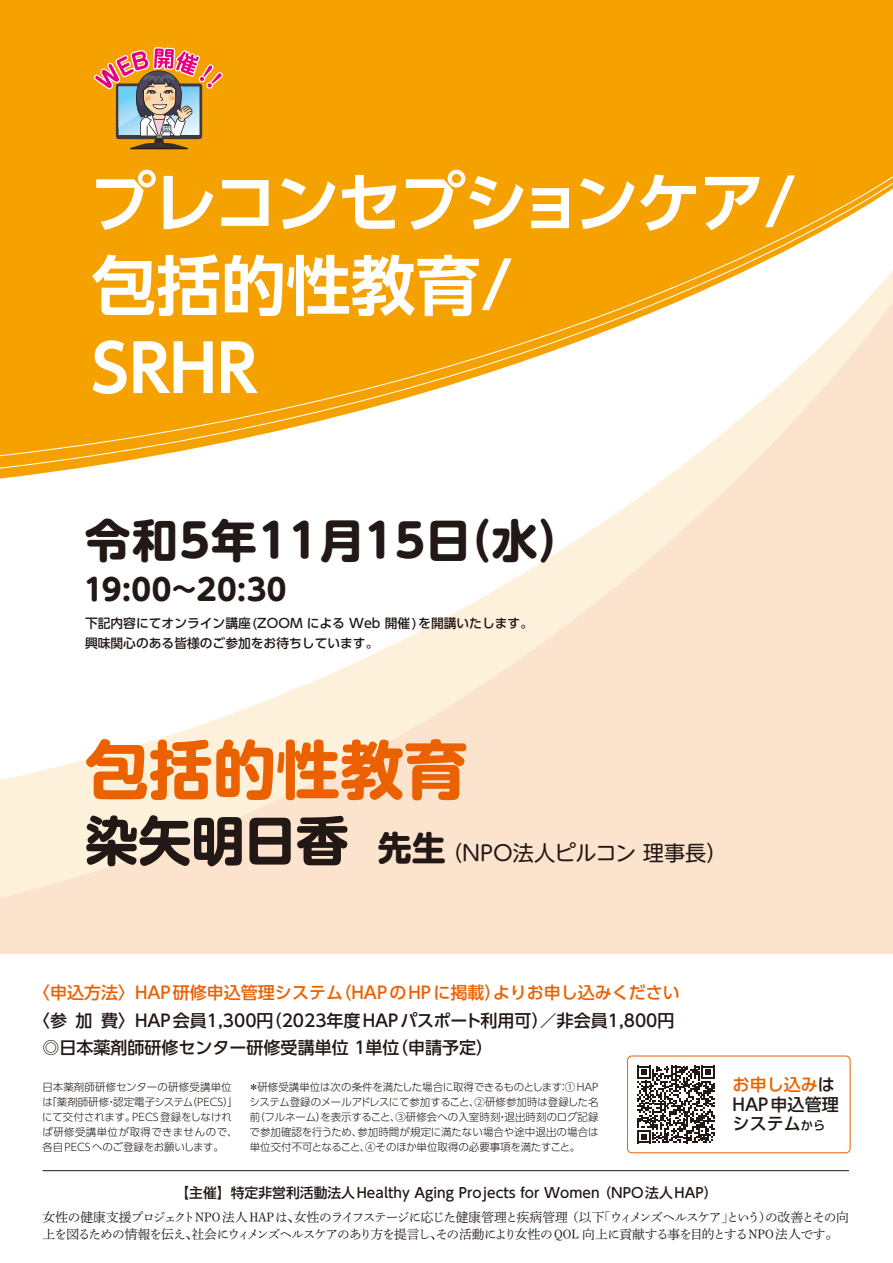
<style>
.page{position:relative;width:893px;height:1263px;background:#fff}
.page>*{position:absolute;margin:0;border:0;box-sizing:border-box;transform-origin:0 0}
.t1{font:700 64.8px/82.9px "UD Shin Go Pr 6 N De";letter-spacing:-.02em;color:#fff}
.t2{font:700 63.75px "UD Shin M Go Pr 6 N";color:#eb6100}
.t3{font:700 53.1px "UD Shin M Go Pr 6 N";letter-spacing:-.01em;color:#221815}
.t4{font:700 45.75px "UD Shin M Go Pr 6 N";letter-spacing:.025em;color:#221815}
.t5{font:700 34.05px "UD Shin M Go Pr 6 N";color:#221815}
.t6{font:700 29.7px "UD Shin M Go Pr 6 N";letter-spacing:.02em;color:#221815}
.t7{font:21.3px "UD Shin M Go Pr 6 N";color:#221815}
.t8{font:500 17.1px/19.5px "UD Shin Go Pr 6 N";color:#221815}
.t9{font:500 16.95px "UD Shin Go Pr 6 N";color:#221815}
.t10{font:500 16.95px "UD Shin Go Pr 6 N";color:#eb6100}
.t11{font:500 13.8px "UD Shin Go Pr 6 N";color:#221815}
.t12{font:12.75px/17px "Shuei Min Pr 6 N L";letter-spacing:-.06em;color:#221815}
.t13{font:500 12.75px/20.2px "UD Shin Go Pr 6 N";color:#221815}
.t14{font:12.75px "Shuei Min Pr 6 N L";letter-spacing:-.08em;color:#221815}
.t15{font:12.75px "Shuei Min Pr 6 N L";letter-spacing:-.1em;color:#221815}
.t16{font:300 10.5px/15.1px "UD Shin Go Pr 6 N";color:#221815}
.s1{color:#eb6100}
.s2{font-size:12.15px}
</style>
<div class="page">
<div style="left:0;top:81px;width:893px;height:956px;background:#fce3cd"></div>
<svg style="left:0;top:780px;width:317px;height:118px;fill:#fef1dc"></svg>
<svg style="left:0;top:479px;width:736px;height:301px;fill:#fff"></svg>
<div style="left:0;top:0;width:893px;height:479px;background:#f5a200"></div>
<svg style="left:94px;top:47px;width:129px;height:102px;background:#ca965c"></svg>
<div style="left:0;top:955px;width:893px;height:308px;background:#fff"></div>
<hr style="left:43px;top:1170px;width:806px;height:1px;background:#221815">
<svg style="left:637px;top:1066px;width:78px;height:77px"></svg>
<div style="left:627px;top:1056px;width:223px;height:97px;border:1px solid #eb6100;border-radius:4px"></div>
<div style="left:0;top:176px;width:893px;height:6px;background:#f5a200"></div>
<svg style="left:0;top:182px;width:893px;height:287px;background:#f8c157"></svg>
<h1 class="t1" style="left:91px;top:159px;width:707px">プレコンセプションケア/包括的性教育/<br>SRHR</h1>
<h3 class="t4" style="left:85px;top:501px;width:500px">令和5年11月15 （日水(</h3>
<h3 class="t6" style="left:84px;top:563px;width:204px">19:00~20:30</h3>
<p class="t13" style="left:85px;top:613px;width:450px">下記内容にてオンライン講座(ZOOM による Web 開催)を開講いたします。興味関心のある皆様のご参加をお待ちしています。</p>
<h2 class="t2" style="left:85px;top:714px;width:384px">包括的性教育</h2>
<h3 class="t3" style="left:85px;top:795px;width:265px">染矢明日香</h3>
<h3 class="t5" style="left:378px;top:818px;width:70px">先生</h3>
<h3 class="t7" style="left:442px;top:835px;width:287px">（NPO法人ピルコン理事長(</h3>
<h3 class="t10" style="left:493px;top:979px;width:189px">よりお申し込みください</h3>
<h3 class="t10" style="left:33px;top:979px;width:312px">〈申込方法〉HAP研修申込管理システム</h3>
<h3 class="t10" style="left:334px;top:979px;width:168px">（HAPのHPに掲載）</h3>
<h3 class="t9" style="left:33px;top:1006px;width:36px">〈参</h3>
<h3 class="t9" style="left:76px;top:1006px;width:19px">加</h3>
<h3 class="t9" style="left:101px;top:1006px;width:575px">費〉HAP会員1,300 （円 2023年度HAPパスポート利用可／）非会員1,800円</h3>
<h3 class="t9" style="left:43px;top:1034px;width:359px">◎日本薬剤師研修センター研修受講単位 1単位</h3>
<h3 class="t9" style="left:391px;top:1034px;width:104px">（申請予定(</h3>
<p class="t16" style="left:187px;top:1079px;width:53px;text-indent:-144px">日本薬剤師研修センターの研修受講単位（PECS 「(</p>
<p class="t16" style="left:42px;top:1094px;width:152px">「は薬剤師研修認定電子システム</p>
<p class="t16" style="left:106px;top:1094px;width:12px">・</p>
<p class="t16" style="left:132px;top:1109px;width:101px">PECS登録をしなけれ</p>
<p class="t16" style="left:42px;top:1109px;width:197px">にて交付されます。<br>ば研修受講単位が取得できませんので、各自PECSへのご登録をお願いします。</p>
<p class="t16" style="left:248px;top:1079px;width:352px">＊研修受講単位は次の条件を満たした場合に取得できるものとします ① HAP</p>
<p class="t16" style="left:249px;top:1079px;width:351px;text-indent:309px">：<br>システム登録のメールアドレスにて参加すること、②研修参加時は登録した名（前フルネームを表示すること、③研修会への入室時刻退出時刻のログ記録</p>
<p class="t16" style="left:316px;top:1109px;width:12px">）</p>
<p class="t16" style="left:497px;top:1109px;width:12px">・</p>
<p class="t16" style="left:357px;top:1124px;width:243px">参加時間が規定に満たない場合や途中退出の場合は</p>
<p class="t16" style="left:250px;top:1124px;width:332px">で参加確認を行うため、<br>単位交付不可となること、④そのほか単位取得の必要事項を満たすこと。</p>
<h3 class="t11" style="left:175px;top:1181px;width:426px">【主催】特定非営利活動法人Healthy Aging Projects for Women</h3>
<h3 class="t11" style="left:597px;top:1181px;width:122px">（NPO法人HAP(</h3>
<h3 class="t8" style="left:733px;top:1075px;width:108px"><span class="s1">お申し込み</span>は<br>HAP申込管理システム<span class="s2">から</span></h3>
<p class="t12" style="left:566px;top:1207px;width:40px">（以下</p>
<p class="t12" style="left:759px;top:1207px;width:14px">）</p>
<p class="t14" style="left:294px;top:1205px;width:276px">女性のライフステージに応じた健康管理と疾病管理</p>
<p class="t15" style="left:598px;top:1205px;width:252px">「ウィメンズヘルスケアというの改善とその向</p>
<p class="t12" style="left:43px;top:1207px;width:797px">女性の健康支援プロジェクトNPO法人HAPは、<br>上を図るための情報を伝え社会にウィメンズヘルスケアのあり方を提言しその活動により女性の QOL 向上に貢献する事を目的とするNPO 法人です。</p>
<p class="t12" style="left:721px;top:1207px;width:14px">」</p>
<p class="t12" style="left:185px;top:1224px;width:14px">、</p>
<p class="t12" style="left:430px;top:1224px;width:14px">、</p>
</div>
